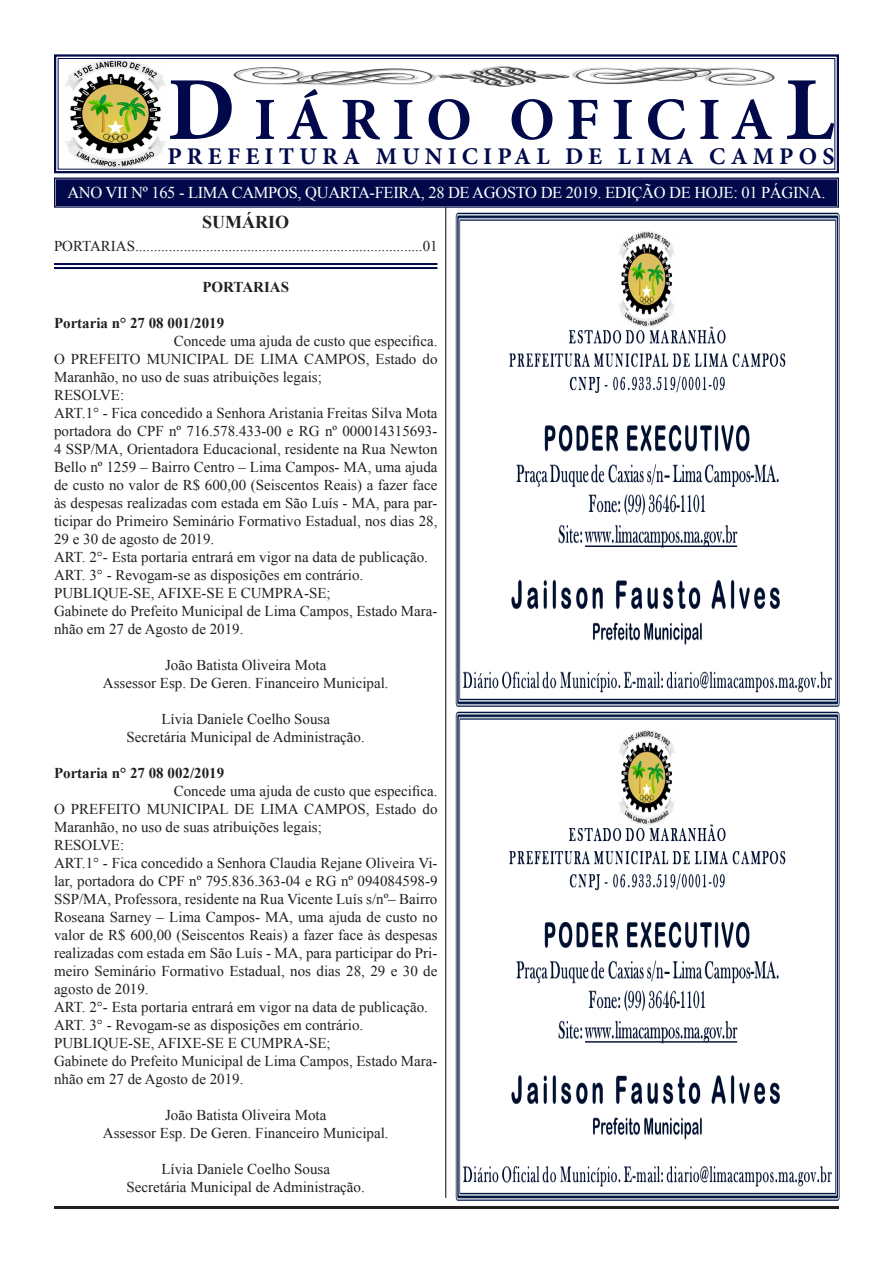
<style>
.page{position:relative;width:893px;height:1263px;background:#fff}
.page>*{position:absolute;margin:0;border:0;box-sizing:border-box;transform-origin:0 0}
.t1{font:700 60px "Minion Pro";letter-spacing:.19em;color:#01094a}
.t2{font:700 24px "Minion Pro";letter-spacing:.215em;color:#01094a}
.t3{font:700 18px "Times New Roman";color:#231f20}
.t4{font:16.5px "Times New Roman";letter-spacing:-.02em;color:#fff}
.t5{font:15px/18px "Times New Roman";color:#231f20}
.t6{font:700 15px "Times New Roman";color:#231f20}
.s1{font-size:90px}
</style>
<div class="page">
<svg style="left:54px;top:54px;width:785px;height:120px"></svg>
<div style="left:58px;top:58px;width:777px;height:112px;border:1px solid #01094a"></div>
<svg style="left:54px;top:177px;width:785px;height:31px;background:#111855"></svg>
<div style="left:56px;top:179px;width:781px;height:27px;border:1px solid #01094a"></div>
<div style="left:57px;top:181px;width:779px;height:23px;border:1px solid #01094a"></div>
<hr style="left:54px;top:1206px;width:785px;height:3px;background:#231f20">
<hr style="left:54px;top:263px;width:383px;height:2px;background:#01094a">
<hr style="left:54px;top:267px;width:383px;height:2px;background:#01094a">
<hr style="left:445px;top:207px;width:1px;height:991px;background:#231f20">
<img style="left:230px;top:66px;width:550px;height:21px">
<img style="left:64px;top:60px;width:102px;height:108px">
<img style="left:455px;top:712px;width:384px;height:489px">
<img style="left:455px;top:212px;width:384px;height:495px">
<p class="t1" style="left:167px;top:77px;width:669px"><span class="s1">D</span>IÁRIO OFICIA<span class="s1">L</span></p>
<p class="t2" style="left:168px;top:140px;width:668px">PREFEITURA MUNICIPAL DE LIMA CAMPOS</p>
<p class="t4" style="left:67px;top:181px;width:760px">ANO VII Nº 165 - LIMA CAMPOS, QUARTA-FEIRA, 28 DE AGOSTO DE 2019. EDIÇÃO DE HOJE: 01 PÁGINA.</p>
<p class="t3" style="left:202px;top:210px;width:88px">SUMÁRIO</p>
<p class="t5" style="left:54px;top:236px;width:385px">PORTARIAS.............................................................................01</p>
<p class="t6" style="left:202px;top:277px;width:88px">PORTARIAS</p>
<p class="t6" style="left:54px;top:313px;width:172px">Portaria n° 27 08 001/2019</p>
<p class="t5" style="left:174px;top:332px;width:265px">Concede uma ajuda de custo que especifica.</p>
<p class="t5" style="left:54px;top:350px;width:385px">O PREFEITO MUNICIPAL DE LIMA CAMPOS, Estado do<br>Maranhão, no uso de suas atribuições legais;</p>
<p class="t5" style="left:54px;top:386px;width:72px">RESOLVE:</p>
<p class="t5" style="left:54px;top:404px;width:385px;text-align:justify">ART.1° - Fica concedido a Senhora Aristania Freitas Silva Mota portadora do CPF nº 716.578.433-00 e RG nº 000014315693- 4 SSP/MA, Orientadora Educacional, residente na Rua Newton Bello nº 1259 – Bairro Centro – Lima Campos- MA, uma ajuda de custo no valor de R$ 600,00 (Seiscentos Reais) a fazer face às despesas realizadas com estada em São Luís - MA, para par&shy;ticipar do Primeiro Seminário Formativo Estadual, nos dias 28, 29 e 30 de agosto de 2019.</p>
<p class="t5" style="left:54px;top:548px;width:375px">ART. 2°- Esta portaria entrará em vigor na data de publicação.</p>
<p class="t5" style="left:54px;top:566px;width:311px">ART. 3° - Revogam-se as disposições em contrário.</p>
<p class="t5" style="left:54px;top:584px;width:278px">PUBLIQUE-SE, AFIXE-SE E CUMPRA-SE;</p>
<p class="t5" style="left:54px;top:602px;width:385px">Gabinete do Prefeito Municipal de Lima Campos, Estado Mara&shy;nhão em 27 de Agosto de 2019.</p>
<p class="t5" style="left:165px;top:656px;width:163px">João Batista Oliveira Mota</p>
<p class="t5" style="left:103px;top:674px;width:287px">Assessor Esp. De Geren. Financeiro Municipal.</p>
<p class="t5" style="left:161px;top:710px;width:170px">Lívia Daniele Coelho Sousa</p>
<p class="t5" style="left:127px;top:728px;width:240px">Secretária Municipal de Administração.</p>
<p class="t6" style="left:54px;top:763px;width:172px">Portaria n° 27 08 002/2019</p>
<p class="t5" style="left:174px;top:782px;width:265px">Concede uma ajuda de custo que especifica.</p>
<p class="t5" style="left:54px;top:800px;width:385px">O PREFEITO MUNICIPAL DE LIMA CAMPOS, Estado do<br>Maranhão, no uso de suas atribuições legais;</p>
<p class="t5" style="left:54px;top:836px;width:72px">RESOLVE:</p>
<p class="t5" style="left:54px;top:854px;width:385px;text-align:justify">ART.1° - Fica concedido a Senhora Claudia Rejane Oliveira Vi&shy;lar, portadora do CPF nº 795.836.363-04 e RG nº 094084598-9<br>SSP/MA, Professora, residente na Rua Vicente Luís s/nº– Bairro Roseana Sarney – Lima Campos- MA, uma ajuda de custo no valor de R$ 600,00 (Seiscentos Reais) a fazer face às despesas realizadas com estada em São Luís - MA, para participar do Pri&shy;meiro Seminário Formativo Estadual, nos dias 28, 29 e 30 de agosto de 2019.</p>
<p class="t5" style="left:54px;top:998px;width:375px">ART. 2°- Esta portaria entrará em vigor na data de publicação.</p>
<p class="t5" style="left:54px;top:1016px;width:311px">ART. 3° - Revogam-se as disposições em contrário.</p>
<p class="t5" style="left:54px;top:1034px;width:278px">PUBLIQUE-SE, AFIXE-SE E CUMPRA-SE;</p>
<p class="t5" style="left:54px;top:1052px;width:385px">Gabinete do Prefeito Municipal de Lima Campos, Estado Mara&shy;nhão em 27 de Agosto de 2019.</p>
<p class="t5" style="left:165px;top:1106px;width:163px">João Batista Oliveira Mota</p>
<p class="t5" style="left:103px;top:1124px;width:287px">Assessor Esp. De Geren. Financeiro Municipal.</p>
<p class="t5" style="left:161px;top:1160px;width:170px">Lívia Daniele Coelho Sousa</p>
<p class="t5" style="left:127px;top:1178px;width:240px">Secretária Municipal de Administração.</p>
</div>
